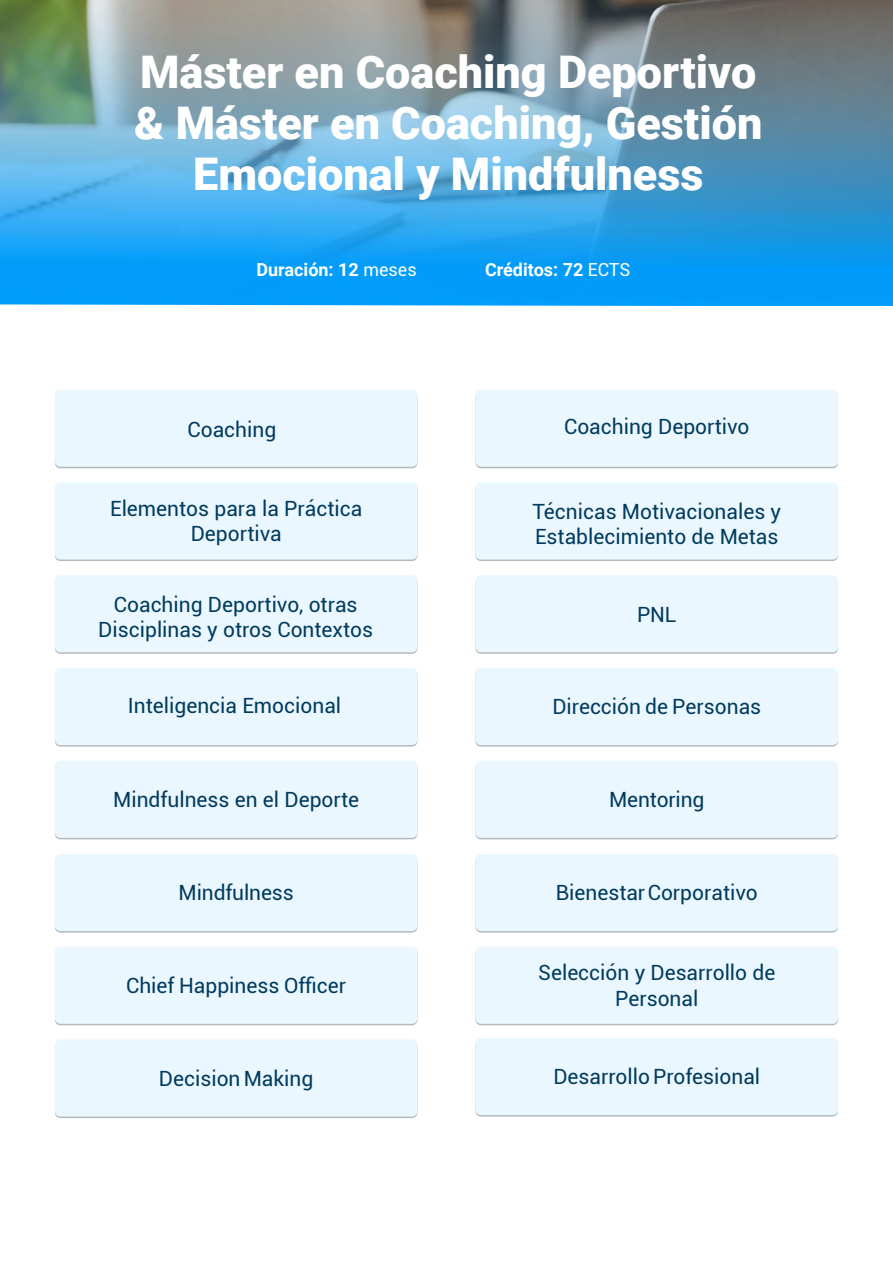
<style>
.page{position:relative;width:893px;height:1263px;background:#fff}
.page>*{position:absolute;margin:0;border:0;box-sizing:border-box;transform-origin:0 0}
.t1{font:900 45px/51px "Roboto";color:#fff;text-align:center}
.t2{font:21px/25.5px "Roboto";color:#003b5e;text-align:center}
.t3{font:700 18px "Roboto";color:#fff}
.s1{font-weight:400}
</style>
<div class="page">
<img style="left:0;top:0;width:893px;height:306px">
<div style="left:55px;top:390px;width:362px;height:77px;background:#ebf7ff;border-radius:5px"></div>
<div style="left:475px;top:390px;width:363px;height:77px;background:#ebf7ff;border-radius:5px"></div>
<div style="left:55px;top:484px;width:362px;height:77px;background:#d2dce2;border-radius:5px"></div>
<div style="left:55px;top:482px;width:362px;height:77px;background:#ebf7ff;border-radius:5px"></div>
<div style="left:475px;top:484px;width:363px;height:77px;background:#d2dce2;border-radius:5px"></div>
<div style="left:475px;top:482px;width:363px;height:77px;background:#ebf7ff;border-radius:5px"></div>
<div style="left:55px;top:577px;width:362px;height:77px;background:#c5cdd3;border-radius:5px"></div>
<div style="left:55px;top:575px;width:362px;height:77px;background:#ebf7ff;border-radius:5px"></div>
<div style="left:55px;top:854px;width:362px;height:77px;background:#ebf7ff;border-radius:5px"></div>
<div style="left:475px;top:577px;width:363px;height:77px;background:#c5cdd3;border-radius:5px"></div>
<div style="left:475px;top:575px;width:363px;height:77px;background:#ebf7ff;border-radius:5px"></div>
<div style="left:475px;top:854px;width:363px;height:77px;background:#ebf7ff;border-radius:5px"></div>
<div style="left:55px;top:668px;width:362px;height:77px;background:#ebf7ff;border-radius:5px"></div>
<div style="left:55px;top:946px;width:362px;height:78px;background:#ebf7ff;border-radius:5px"></div>
<div style="left:475px;top:668px;width:363px;height:77px;background:#ebf7ff;border-radius:5px"></div>
<div style="left:475px;top:946px;width:363px;height:78px;background:#ebf7ff;border-radius:5px"></div>
<div style="left:475px;top:1038px;width:363px;height:77px;background:#ebf7ff;border-radius:5px"></div>
<div style="left:55px;top:1041px;width:362px;height:77px;background:#d3dde4;border-radius:5px"></div>
<div style="left:55px;top:761px;width:362px;height:77px;background:#ebf7ff;border-radius:5px"></div>
<div style="left:55px;top:1039px;width:362px;height:77px;background:#ebf7ff;border-radius:5px"></div>
<div style="left:475px;top:761px;width:363px;height:77px;background:#ebf7ff;border-radius:5px"></div>
<h1 class="t1" style="left:134px;top:45px;width:630px">Máster en Coaching Deportivo &amp; Máster en Coaching, Gestión<br>Emocional y Mindfulness</h1>
<p class="t3" style="left:256px;top:257px;width:162px">Duración: 12 <span class="s1">meses</span></p>
<p class="t3" style="left:485px;top:257px;width:147px">Créditos: 72 <span class="s1">ECTS</span></p>
<p class="t2" style="left:188px;top:416px;width:90px">Coaching</p>
<p class="t2" style="left:110px;top:495px;width:254px">Elementos para la Práctica<br>Deportiva</p>
<p class="t2" style="left:98px;top:591px;width:276px">Coaching Deportivo, otras<br>Disciplinas y otros Contextos</p>
<p class="t2" style="left:564px;top:413px;width:187px">Coaching Deportivo</p>
<p class="t2" style="left:532px;top:498px;width:250px;text-align:left">Técnicas Motivacionales y<br>Establecimiento de Metas</p>
<p class="t2" style="left:637px;top:601px;width:41px">PNL</p>
<p class="t2" style="left:128px;top:692px;width:215px">Inteligencia Emocional</p>
<p class="t2" style="left:552px;top:693px;width:210px">Dirección de Personas</p>
<p class="t2" style="left:113px;top:786px;width:247px">Mindfulness en el Deporte</p>
<p class="t2" style="left:609px;top:786px;width:97px">Mentoring</p>
<p class="t2" style="left:179px;top:879px;width:117px">Mindfulness</p>
<p class="t2" style="left:556px;top:879px;width:203px">Bienestar Corporativo</p>
<p class="t2" style="left:126px;top:972px;width:222px">Chief Happiness Officer</p>
<p class="t2" style="left:159px;top:1065px;width:156px">Decision Making</p>
<p class="t2" style="left:538px;top:959px;width:239px">Selección y Desarrollo de<br>Personal</p>
<p class="t2" style="left:553px;top:1063px;width:208px">Desarrollo Profesional</p>
</div>
